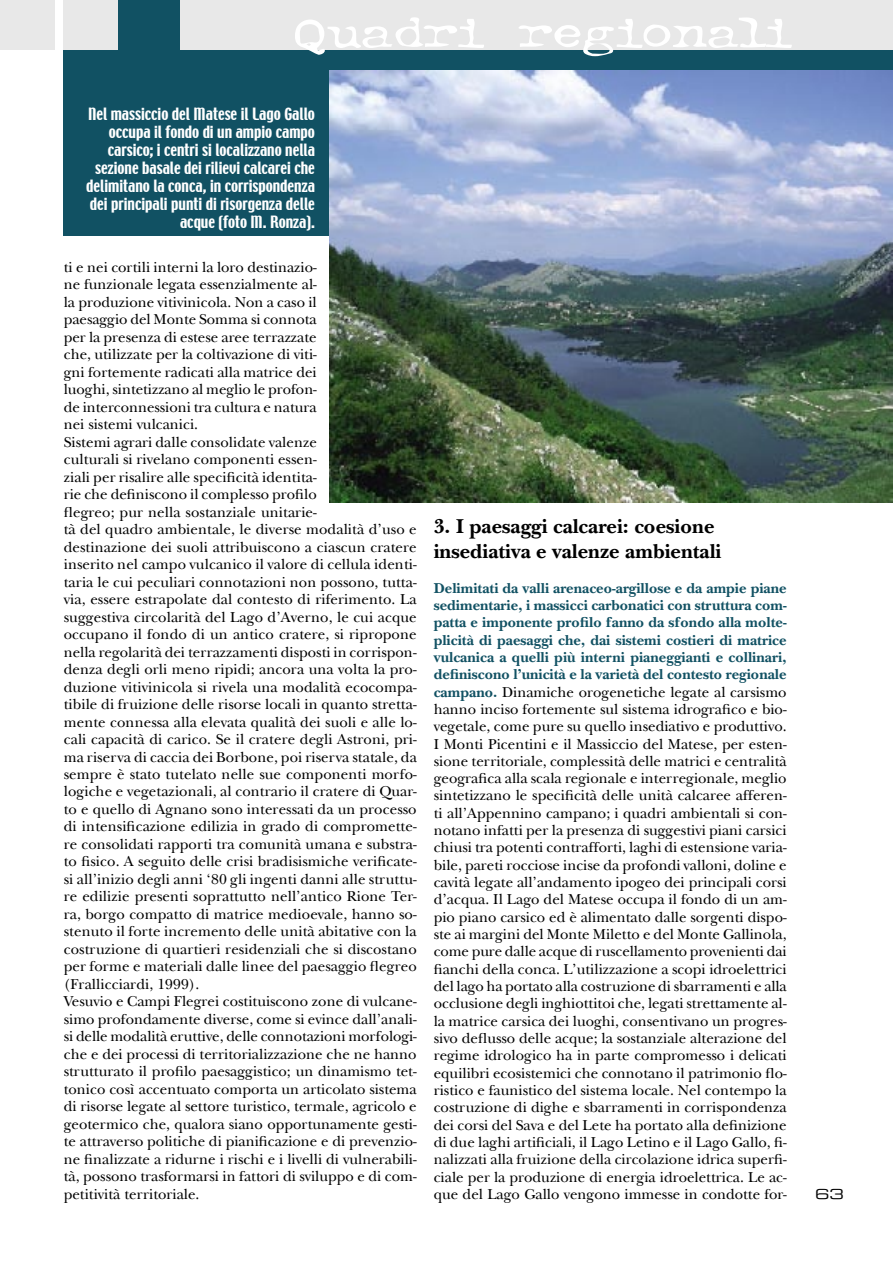
<style>
.page{position:relative;width:893px;height:1263px;background:#fff}
.page>*{position:absolute;margin:0;border:0;box-sizing:border-box;transform-origin:0 0}
.t1{font:48px "Typewriter Oldstyle";color:#fff;scale:1.35 1}
.t2{font:700 21px/25.2px "New Baskerville";color:#000}
.t3{font:15px/17.5px "New Baskerville";letter-spacing:.005em;color:#000}
.t4{font:15px/18px "Techno";color:#fff;text-align:right}
.t5{font:13.5px "Eurostile Extended Two";color:#000;scale:1.11 1}
.s1{font-weight:700;color:#115163}
</style>
<div class="page">
<div style="left:63px;top:0;width:830px;height:236px;background:#115163"></div>
<div style="left:180px;top:0;width:713px;height:50px;background:#e8e8e8"></div>
<div style="left:64px;top:0;width:54px;height:50px;background:#e8e8e8"></div>
<div style="left:0;top:0;width:54px;height:50px;background:#e8e8e8"></div>
<img style="left:330px;top:70px;width:563px;height:432px">
<h1 class="t1" style="left:294px;top:5px;width:370px">Quadri regionali</h1>
<p class="t4" style="left:86px;top:106px;width:230px">Nel massiccio del Matese il Lago Gallo occupa il fondo di un ampio campo carsico; i centri si localizzano nella sezione basale dei rilievi calcarei che delimitano la conca, in corrispondenza dei principali punti di risorgenza delle acque (foto M. Ronza).</p>
<p class="t3" style="left:64px;top:258px;width:355px">ti e nei cortili interni la loro destinazio-<br>ne funzionale legata essenzialmente al-<br>la produzione vitivinicola. Non a caso il<br>paesaggio del Monte Somma si connota<br>per la presenza di estese aree terrazzate<br>che, utilizzate per la coltivazione di viti-<br>gni fortemente radicati alla matrice dei<br>luoghi, sintetizzano al meglio le profon-<br>de interconnessioni tra cultura e natura<br>nei sistemi vulcanici.<br>Sistemi agrari dalle consolidate valenze<br>culturali si rivelano componenti essen-<br>ziali per risalire alle specificità identita-<br>rie che definiscono il complesso profilo<br>flegreo; pur nella sostanziale unitarie-<br>tà del quadro ambientale, le diverse modalità d’uso e destinazione dei suoli attribuiscono a ciascun cratere inserito nel campo vulcanico il valore di cellula identi&shy;taria le cui peculiari connotazioni non possono, tutta&shy;via, essere estrapolate dal contesto di riferimento. La suggestiva circolarità del Lago d’Averno, le cui acque occupano il fondo di un antico cratere, si ripropone nella regolarità dei terrazzamenti disposti in corrispon&shy;denza degli orli meno ripidi; ancora una volta la pro&shy;duzione vitivinicola si rivela una modalità ecocompa&shy;tibile di fruizione delle risorse locali in quanto stretta&shy;mente connessa alla elevata qualità dei suoli e alle lo&shy;cali capacità di carico. Se il cratere degli Astroni, pri&shy;ma riserva di caccia dei Borbone, poi riserva statale, da sempre è stato tutelato nelle sue componenti morfo&shy;logiche e vegetazionali, al contrario il cratere di Quar&shy;to e quello di Agnano sono interessati da un processo di intensificazione edilizia in grado di compromette&shy;re consolidati rapporti tra comunità umana e substra&shy;to fisico. A seguito delle crisi bradisismiche verificate&shy;si all’inizio degli anni ‘80 gli ingenti danni alle struttu&shy;re edilizie presenti soprattutto nell’antico Rione Ter&shy;ra, borgo compatto di matrice medioevale, hanno so&shy;stenuto il forte incremento delle unità abitative con la costruzione di quartieri residenziali che si discostano per forme e materiali dalle linee del paesaggio flegreo (Frallicciardi, 1999).<br>Vesuvio e Campi Flegrei costituiscono zone di vulcane&shy;simo profondamente diverse, come si evince dall’anali&shy;si delle modalità eruttive, delle connotazioni morfologi&shy;che e dei processi di territorializzazione che ne hanno strutturato il profilo paesaggistico; un dinamismo tet&shy;tonico così accentuato comporta un articolato sistema di risorse legate al settore turistico, termale, agricolo e geotermico che, qualora siano opportunamente gesti&shy;te attraverso politiche di pianificazione e di prevenzio&shy;ne finalizzate a ridurne i rischi e i livelli di vulnerabili&shy;tà, possono trasformarsi in fattori di sviluppo e di com&shy;petitività territoriale.</p>
<h2 class="t2" style="left:434px;top:513px;width:289px">3. I paesaggi calcarei: coesione insediativa e valenze ambientali</h2>
<p class="t3" style="left:434px;top:579px;width:355px;text-align:justify"><span class="s1">Delimitati da valli arenaceo-argillose e da ampie piane sedimentarie, i massicci carbonatici con struttura com&shy;patta e imponente profilo fanno da sfondo alla molte&shy;plicità di paesaggi che, dai sistemi costieri di matrice vulcanica a quelli più interni pianeggianti e collinari, definiscono l’unicità e la varietà del contesto regionale campano.</span> Dinamiche orogenetiche legate al carsismo hanno inciso fortemente sul sistema idrografico e bio&shy;vegetale, come pure su quello insediativo e produttivo.<br>I Monti Picentini e il Massiccio del Matese, per esten&shy;sione territoriale, complessità delle matrici e centralità geografica alla scala regionale e interregionale, meglio sintetizzano le specificità delle unità calcaree afferen&shy;ti all’Appennino campano; i quadri ambientali si con&shy;notano infatti per la presenza di suggestivi piani carsici chiusi tra potenti contrafforti, laghi di estensione varia&shy;bile, pareti rocciose incise da profondi valloni, doline e cavità legate all’andamento ipogeo dei principali corsi d’acqua. Il Lago del Matese occupa il fondo di un am&shy;pio piano carsico ed è alimentato dalle sorgenti dispo&shy;ste ai margini del Monte Miletto e del Monte Gallinola, come pure dalle acque di ruscellamento provenienti dai fianchi della conca. L’utilizzazione a scopi idroelettrici del lago ha portato alla costruzione di sbarramenti e alla occlusione degli inghiottitoi che, legati strettamente al&shy;la matrice carsica dei luoghi, consentivano un progres&shy;sivo deflusso delle acque; la sostanziale alterazione del regime idrologico ha in parte compromesso i delicati equilibri ecosistemici che connotano il patrimonio flo&shy;ristico e faunistico del sistema locale. Nel contempo la costruzione di dighe e sbarramenti in corrispondenza dei corsi del Sava e del Lete ha portato alla definizione di due laghi artificiali, il Lago Letino e il Lago Gallo, fi&shy;nalizzati alla fruizione della circolazione idrica superfi&shy;ciale per la produzione di energia idroelettrica. Le ac&shy;que del Lago Gallo vengono immesse in condotte for-</p>
<p class="t5" style="left:815px;top:1185px;width:28px">63</p>
</div>
